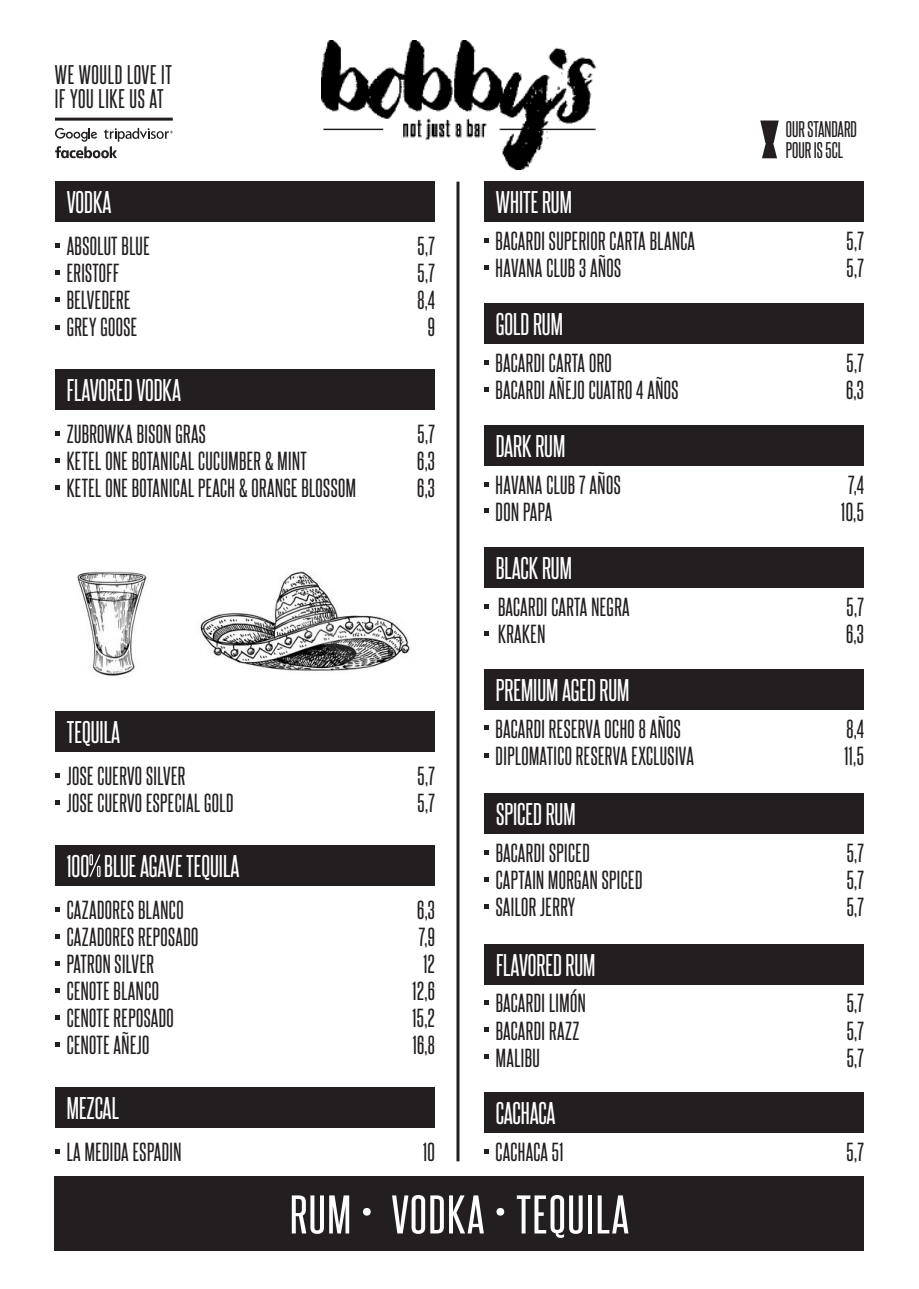
<style>
.page{position:relative;width:919px;height:1289px;background:#fff}
.page>*{position:absolute;margin:0;border:0;box-sizing:border-box;transform-origin:0 0}
.t1{font:46.2px "Steelfish Rg";letter-spacing:.03em;color:#fff;scale:1.14 1}
.t2{font:27px "Steelfish Rg";color:#fff}
.t3{font:23.25px/24.6px "Steelfish Rg";letter-spacing:.03em;color:#231f20}
.t4{font:22.5px "Steelfish Rg";letter-spacing:.02em;color:#231f20}
.t5{font:19.5px/21px "Steelfish Rg";color:#231f20}
</style>
<div class="page">
<svg style="left:760px;top:120px;width:18px;height:38px"></svg>
<hr style="left:55px;top:118px;width:118px;height:3px;background:#231f20">
<svg style="left:55px;top:128px;width:118px;height:30px"></svg>
<hr style="left:456px;top:182px;width:3px;height:979px;background:#231f20">
<div style="left:55px;top:1175px;width:808px;height:75px;background:#231f20"></div>
<img style="left:321px;top:40px;width:274px;height:129px">
<svg style="left:55px;top:773px;width:4px;height:4px"></svg>
<div style="left:55px;top:711px;width:380px;height:40px;background:#231f20"></div>
<svg style="left:55px;top:800px;width:4px;height:4px"></svg>
<svg style="left:55px;top:1149px;width:4px;height:4px"></svg>
<div style="left:55px;top:1087px;width:380px;height:40px;background:#231f20"></div>
<svg style="left:55px;top:907px;width:4px;height:4px"></svg>
<div style="left:55px;top:845px;width:380px;height:40px;background:#231f20"></div>
<svg style="left:89px;top:854px;width:12px;height:23px"></svg>
<svg style="left:55px;top:934px;width:4px;height:4px"></svg>
<svg style="left:55px;top:961px;width:4px;height:4px"></svg>
<svg style="left:55px;top:988px;width:4px;height:4px"></svg>
<svg style="left:55px;top:1015px;width:4px;height:4px"></svg>
<svg style="left:55px;top:1042px;width:4px;height:4px"></svg>
<img style="left:77px;top:571px;width:70px;height:105px">
<img style="left:200px;top:570px;width:210px;height:101px">
<svg style="left:55px;top:243px;width:4px;height:5px"></svg>
<div style="left:55px;top:182px;width:380px;height:40px;background:#231f20"></div>
<svg style="left:55px;top:271px;width:4px;height:4px"></svg>
<svg style="left:55px;top:298px;width:4px;height:4px"></svg>
<svg style="left:55px;top:325px;width:4px;height:4px"></svg>
<svg style="left:55px;top:431px;width:4px;height:5px"></svg>
<div style="left:55px;top:369px;width:380px;height:41px;background:#231f20"></div>
<svg style="left:55px;top:458px;width:4px;height:5px"></svg>
<svg style="left:55px;top:485px;width:4px;height:5px"></svg>
<svg style="left:484px;top:238px;width:4px;height:5px"></svg>
<div style="left:484px;top:182px;width:379px;height:40px;background:#231f20"></div>
<svg style="left:484px;top:265px;width:4px;height:5px"></svg>
<svg style="left:484px;top:1149px;width:4px;height:4px"></svg>
<div style="left:484px;top:1092px;width:379px;height:40px;background:#231f20"></div>
<svg style="left:484px;top:604px;width:4px;height:4px"></svg>
<div style="left:484px;top:547px;width:379px;height:40px;background:#231f20"></div>
<svg style="left:484px;top:631px;width:4px;height:4px"></svg>
<svg style="left:484px;top:360px;width:4px;height:4px"></svg>
<div style="left:484px;top:303px;width:379px;height:40px;background:#231f20"></div>
<svg style="left:484px;top:387px;width:4px;height:5px"></svg>
<svg style="left:484px;top:1000px;width:4px;height:5px"></svg>
<div style="left:484px;top:944px;width:379px;height:40px;background:#231f20"></div>
<svg style="left:484px;top:1027px;width:4px;height:5px"></svg>
<svg style="left:484px;top:1054px;width:4px;height:5px"></svg>
<svg style="left:484px;top:725px;width:4px;height:5px"></svg>
<div style="left:484px;top:669px;width:379px;height:40px;background:#231f20"></div>
<svg style="left:484px;top:753px;width:4px;height:4px"></svg>
<svg style="left:484px;top:850px;width:4px;height:4px"></svg>
<div style="left:484px;top:793px;width:379px;height:40px;background:#231f20"></div>
<svg style="left:484px;top:877px;width:4px;height:4px"></svg>
<svg style="left:484px;top:904px;width:4px;height:4px"></svg>
<svg style="left:484px;top:482px;width:4px;height:4px"></svg>
<div style="left:484px;top:425px;width:379px;height:40px;background:#231f20"></div>
<svg style="left:484px;top:508px;width:4px;height:5px"></svg>
<p class="t3" style="left:55px;top:60px;width:118px">WE WOULD LOVE IT<br>IF YOU LIKE US AT</p>
<p class="t2" style="left:67px;top:183px;width:46px">VODKA</p>
<p class="t4" style="left:67px;top:230px;width:85px">ABSOLUT BLUE</p>
<p class="t4" style="left:417px;top:230px;width:19px">5,7</p>
<p class="t4" style="left:67px;top:257px;width:54px">ERISTOFF</p>
<p class="t4" style="left:417px;top:257px;width:19px">5,7</p>
<p class="t4" style="left:67px;top:284px;width:65px">BELVEDERE</p>
<p class="t4" style="left:417px;top:284px;width:19px">8,4</p>
<p class="t4" style="left:67px;top:311px;width:72px">GREY GOOSE</p>
<p class="t4" style="left:427px;top:311px;width:9px">9</p>
<p class="t2" style="left:67px;top:371px;width:116px">FLAVORED VODKA</p>
<p class="t4" style="left:67px;top:418px;width:141px">ZUBROWKA BISON GRAS</p>
<p class="t4" style="left:417px;top:418px;width:19px">5,7</p>
<p class="t4" style="left:67px;top:445px;width:242px">KETEL ONE BOTANICAL CUCUMBER &amp; MINT</p>
<p class="t4" style="left:417px;top:445px;width:19px">6,3</p>
<p class="t4" style="left:67px;top:472px;width:291px">KETEL ONE BOTANICAL PEACH &amp; ORANGE BLOSSOM</p>
<p class="t4" style="left:417px;top:472px;width:19px">6,3</p>
<p class="t2" style="left:67px;top:712px;width:55px">TEQUILA</p>
<p class="t4" style="left:67px;top:759px;width:120px">JOSE CUERVO SILVER</p>
<p class="t4" style="left:417px;top:759px;width:19px">5,7</p>
<p class="t4" style="left:67px;top:786px;width:168px">JOSE CUERVO ESPECIAL GOLD</p>
<p class="t4" style="left:417px;top:786px;width:19px">5,7</p>
<p class="t2" style="left:67px;top:846px;width:174px">100 BLUE AGAVE TEQUILA</p>
<p class="t4" style="left:67px;top:893px;width:118px">CAZADORES BLANCO</p>
<p class="t4" style="left:417px;top:893px;width:19px">6,3</p>
<p class="t4" style="left:67px;top:920px;width:133px">CAZADORES REPOSADO</p>
<p class="t4" style="left:419px;top:920px;width:17px">7,9</p>
<p class="t4" style="left:67px;top:947px;width:89px">PATRON SILVER</p>
<p class="t4" style="left:423px;top:947px;width:13px">12</p>
<p class="t4" style="left:67px;top:974px;width:94px">CENOTE BLANCO</p>
<p class="t4" style="left:412px;top:974px;width:24px">12,6</p>
<p class="t4" style="left:67px;top:1001px;width:109px">CENOTE REPOSADO</p>
<p class="t4" style="left:412px;top:1001px;width:24px">15,2</p>
<p class="t4" style="left:67px;top:1028px;width:84px">CENOTE AÑEJO</p>
<p class="t4" style="left:412px;top:1028px;width:24px">16,8</p>
<p class="t2" style="left:67px;top:1088px;width:54px">MEZCAL</p>
<p class="t4" style="left:67px;top:1135px;width:116px">LA MEDIDA ESPADIN</p>
<p class="t4" style="left:423px;top:1135px;width:13px">10</p>
<p class="t2" style="left:496px;top:183px;width:78px">WHITE RUM</p>
<p class="t5" style="left:785px;top:117px;width:73px">OUR STANDARD<br>POUR IS 5CL</p>
<p class="t4" style="left:495px;top:225px;width:201px">BACARDI SUPERIOR CARTA BLANCA</p>
<p class="t4" style="left:846px;top:225px;width:19px">5,7</p>
<p class="t4" style="left:495px;top:252px;width:127px">HAVANA CLUB 3 AÑOS</p>
<p class="t4" style="left:846px;top:252px;width:19px">5,7</p>
<p class="t2" style="left:496px;top:305px;width:68px">GOLD RUM</p>
<p class="t4" style="left:495px;top:347px;width:117px">BACARDI CARTA ORO</p>
<p class="t4" style="left:846px;top:347px;width:19px">5,7</p>
<p class="t4" style="left:495px;top:374px;width:184px">BACARDI AÑEJO CUATRO 4 AÑOS</p>
<p class="t4" style="left:846px;top:374px;width:19px">6,3</p>
<p class="t2" style="left:496px;top:427px;width:71px">DARK RUM</p>
<p class="t4" style="left:495px;top:468px;width:126px">HAVANA CLUB 7 AÑOS</p>
<p class="t4" style="left:848px;top:468px;width:17px">7,4</p>
<p class="t4" style="left:495px;top:495px;width:58px">DON PAPA</p>
<p class="t4" style="left:841px;top:495px;width:24px">10,5</p>
<p class="t2" style="left:496px;top:548px;width:78px">BLACK RUM</p>
<p class="t4" style="left:498px;top:590px;width:133px">BACARDI CARTA NEGRA</p>
<p class="t4" style="left:846px;top:590px;width:19px">5,7</p>
<p class="t4" style="left:498px;top:617px;width:49px">KRAKEN</p>
<p class="t4" style="left:846px;top:617px;width:19px">6,3</p>
<p class="t2" style="left:496px;top:670px;width:135px">PREMIUM AGED RUM</p>
<p class="t4" style="left:495px;top:712px;width:187px">BACARDI RESERVA OCHO 8 AÑOS</p>
<p class="t4" style="left:846px;top:712px;width:19px">8,4</p>
<p class="t4" style="left:495px;top:739px;width:200px">DIPLOMATICO RESERVA EXCLUSIVA</p>
<p class="t4" style="left:844px;top:739px;width:21px">11,5</p>
<p class="t2" style="left:496px;top:794px;width:81px">SPICED RUM</p>
<p class="t4" style="left:495px;top:836px;width:95px">BACARDI SPICED</p>
<p class="t4" style="left:846px;top:836px;width:19px">5,7</p>
<p class="t4" style="left:495px;top:863px;width:148px">CAPTAIN MORGAN SPICED</p>
<p class="t4" style="left:846px;top:863px;width:19px">5,7</p>
<p class="t4" style="left:495px;top:890px;width:81px">SAILOR JERRY</p>
<p class="t4" style="left:846px;top:890px;width:19px">5,7</p>
<p class="t2" style="left:496px;top:945px;width:101px">FLAVORED RUM</p>
<p class="t4" style="left:495px;top:987px;width:91px">BACARDI LIMÓN</p>
<p class="t4" style="left:846px;top:987px;width:19px">5,7</p>
<p class="t4" style="left:495px;top:1014px;width:85px">BACARDI RAZZ</p>
<p class="t4" style="left:846px;top:1014px;width:19px">5,7</p>
<p class="t4" style="left:495px;top:1041px;width:46px">MALIBU</p>
<p class="t4" style="left:846px;top:1041px;width:19px">5,7</p>
<p class="t2" style="left:496px;top:1094px;width:61px">CACHACA</p>
<p class="t4" style="left:495px;top:1136px;width:69px">CACHACA 51</p>
<p class="t4" style="left:846px;top:1136px;width:19px">5,7</p>
<p class="t1" style="left:290px;top:1181px;width:299px">RUM • VODKA • TEQUILA</p>
</div>
